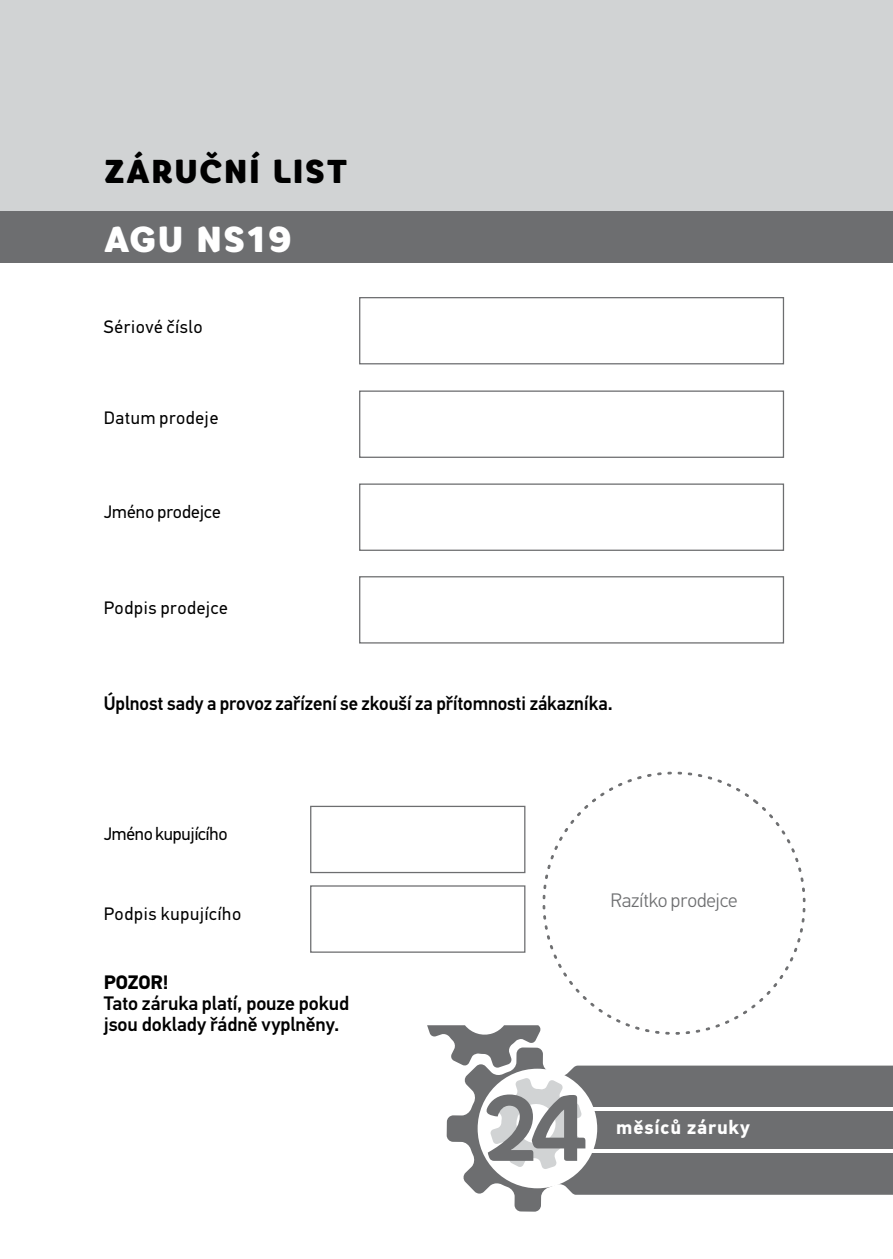
<style>
.page{position:relative;width:893px;height:1259px;background:#fff}
.page>*{position:absolute;margin:0;border:0;box-sizing:border-box;transform-origin:0 0}
.t1{font:700 93.3px "Core Rhino";color:#6d6e70}
.t2{font:900 36px "Core Rhino";letter-spacing:-.005em;color:#fff}
.t3{font:900 33px "Core Rhino";letter-spacing:.035em;color:#000}
.t4{font:500 19.5px "PF Din Text Pro";letter-spacing:-.005em;color:#000;scale:.95 1}
.t5{font:500 19.5px/21px "PF Din Text Pro";letter-spacing:-.005em;color:#000}
.t6{font:300 19.5px "PF Din Text Pro";letter-spacing:-.005em;color:#6d6e70}
.t7{font:700 19.5px "PF Din Text Pro";letter-spacing:.04em;color:#fff}
.t8{font:700 19.5px "PF Din Text Pro";letter-spacing:-.01em;color:#000}
.t9{font:18px "PF Din Text Pro";letter-spacing:.03em;color:#000}
.t10{font:18px "PF Din Text Pro";letter-spacing:-.015em;color:#000}
.t11{font:18px "PF Din Text Pro";color:#000}
</style>
<div class="page">
<svg style="left:553px;top:832px;width:253px;height:202px"></svg>
<div style="left:0;top:0;width:893px;height:212px;background:#d1d3d4"></div>
<div style="left:0;top:212px;width:893px;height:51px;background:#6d6e70"></div>
<svg style="left:310px;top:297px;width:475px;height:656px"></svg>
<svg style="left:447px;top:1050px;width:446px;height:161px;fill:#6d6e70"></svg>
<svg style="left:427px;top:1025px;width:114px;height:43px"></svg>
<hr style="left:562px;top:1107px;width:331px;height:3px;background:#fff">
<svg style="left:592px;top:1148px;width:301px;height:4px"></svg>
<div style="left:478px;top:1068px;width:119px;height:120px;background:#fff;border-radius:50%"></div>
<svg style="left:490px;top:1077px;width:92px;height:92px"></svg>
<h3 class="t3" style="left:104px;top:150px;width:245px">ZÁRUČNÍ LIST</h3>
<h2 class="t2" style="left:104px;top:216px;width:190px">AGU NS19</h2>
<p class="t9" style="left:104px;top:316px;width:100px">Sériové číslo</p>
<p class="t9" style="left:104px;top:407px;width:116px">Datum prodeje</p>
<p class="t11" style="left:104px;top:501px;width:118px">Jméno prodejce</p>
<p class="t9" style="left:104px;top:597px;width:126px">Podpis prodejce</p>
<p class="t4" style="left:104px;top:691px;width:537px">Úplnost sady a provoz zařízení se zkouší za přítomnosti zákazníka.</p>
<p class="t10" style="left:104px;top:823px;width:125px">Jméno kupujícího</p>
<p class="t9" style="left:104px;top:903px;width:139px">Podpis kupujícího</p>
<p class="t8" style="left:104px;top:970px;width:66px">POZOR!</p>
<p class="t5" style="left:104px;top:993px;width:247px">Tato záruka platí, pouze pokud jsou doklady řádně vyplněny.</p>
<p class="t6" style="left:610px;top:889px;width:129px">Razítko prodejce</p>
<h1 class="t1" style="left:479px;top:1067px;width:111px">24</h1>
<p class="t7" style="left:616px;top:1115px;width:135px">měsíců záruky</p>
</div>
